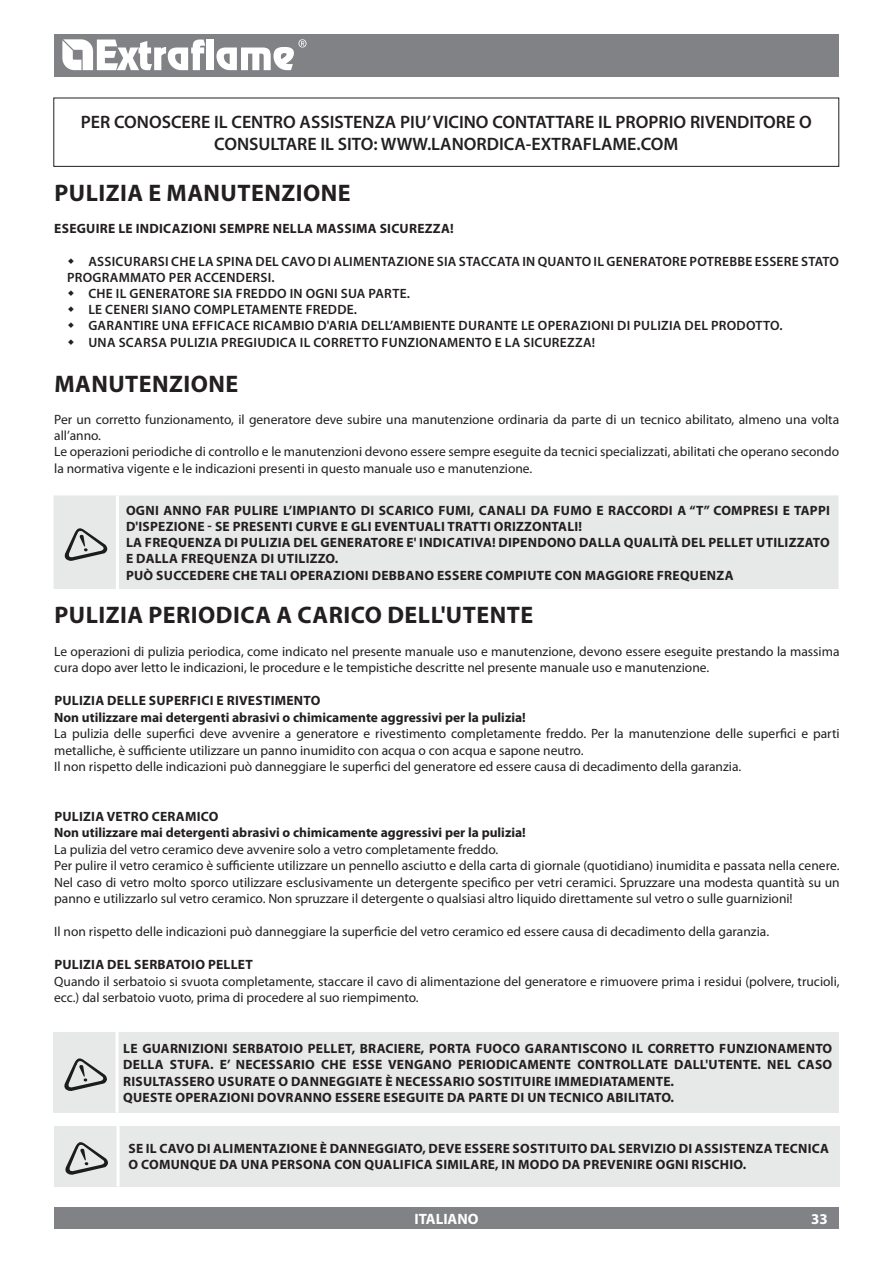
<style>
.page{position:relative;width:893px;height:1263px;background:#fff}
.page>*{position:absolute;margin:0;border:0;box-sizing:border-box;transform-origin:0 0}
.t1{font:700 24px "Myriad Pro";letter-spacing:.02em;color:#231f20}
.t2{font:600 18px "Myriad Pro";color:#231f20}
.t3{font:700 15px "Myriad Pro";color:#fff}
.t4{font:13.5px/16.5px "Myriad Pro";color:#231f20}
.t5{font:700 13.5px/16.2px "Myriad Pro";letter-spacing:.02em;color:#231f20}
.t6{font:600 13.5px "Myriad Pro";letter-spacing:.02em;color:#231f20}
.t7{font:700 13.5px/16.5px "Myriad Pro";color:#231f20}
</style>
<div class="page">
<div style="left:54px;top:34px;width:785px;height:43px;background:#808285"></div>
<div style="left:54px;top:1208px;width:785px;height:21px;background:#808285"></div>
<svg style="left:62px;top:39px;width:143px;height:31px"></svg>
<div style="left:207px;top:40px;width:7px;height:30px;background:#fff"></div>
<svg style="left:216px;top:39px;width:90px;height:31px"></svg>
<div style="left:54px;top:495px;width:785px;height:94px;background:#e7e8e8"></div>
<hr style="left:116px;top:495px;width:3px;height:94px;background:#fff">
<svg style="left:64px;top:527px;width:43px;height:35px;background:#b5b6b6"></svg>
<div style="left:54px;top:98px;width:785px;height:69px;border:1px solid #231f20"></div>
<div style="left:54px;top:1126px;width:786px;height:60px;background:#e7e8e8"></div>
<hr style="left:117px;top:1126px;width:3px;height:60px;background:#fff">
<svg style="left:65px;top:1142px;width:43px;height:33px"></svg>
<div style="left:53px;top:1032px;width:786px;height:81px;background:#e7e8e8"></div>
<hr style="left:116px;top:1032px;width:3px;height:81px;background:#fff">
<svg style="left:64px;top:1058px;width:43px;height:33px"></svg>
<h2 class="t2" style="left:81px;top:111px;width:11px">PER</h2>
<h2 class="t2" style="left:114px;top:111px;width:12px">CONOSCERE</h2>
<h2 class="t2" style="left:214px;top:111px;width:29px">IL CENTRO</h2>
<h2 class="t2" style="left:300px;top:111px;width:22px">ASSISTENZ</h2>
<h2 class="t2" style="left:385px;top:111px;width:59px">A PIU ’ VICINO</h2>
<h2 class="t2" style="left:492px;top:111px;width:12px">CONT</h2>
<h2 class="t2" style="left:535px;top:111px;width:91px">ATTARE IL PROPRIO</h2>
<h2 class="t2" style="left:690px;top:111px;width:11px">RIVENDITORE</h2>
<h2 class="t2" style="left:799px;top:111px;width:13px">O</h2>
<h2 class="t2" style="left:214px;top:132px;width:12px">CONSULT</h2>
<h2 class="t2" style="left:286px;top:132px;width:62px">ARE ILSITO</h2>
<h2 class="t2" style="left:374px;top:132px;width:90px">: WWW.LANORDIC</h2>
<h2 class="t2" style="left:514px;top:132px;width:140px">A-EXTRAFLAME.COM</h2>
<h1 class="t1" style="left:54px;top:177px;width:298px">PULIZIA E MANUTENZIONE</h1>
<p class="t5" style="left:54px;top:220px;width:401px">ESEGUIRE LE INDICAZIONI SEMPRE NELLA MASSIMA SICUREZZA!</p>
<p class="t6" style="left:88px;top:253px;width:752px">ASSICURARSI CHE LA SPINA DEL CAVO DI ALIMENTAZIONE SIA STACCATA IN QUANTO IL GENERATORE POTREBBE ESSERE STATO</p>
<p class="t6" style="left:67px;top:269px;width:209px">PROGRAMMATO PER ACCENDERSI.</p>
<p class="t6" style="left:88px;top:285px;width:323px">CHE IL GENERATORE SIA FREDDO IN OGNI SUA PARTE.</p>
<p class="t6" style="left:88px;top:301px;width:270px">LE CENERI SIANO COMPLETAMENTE FREDDE.</p>
<p class="t6" style="left:88px;top:317px;width:696px">GARANTIRE UNA EFFICACE RICAMBIO D'ARIA DELL’AMBIENTE DURANTE LE OPERAZIONI DI PULIZIA DEL PRODOTTO.</p>
<p class="t6" style="left:88px;top:334px;width:508px">UNA SCARSA PULIZIA PREGIUDICA IL CORRETTO FUNZIONAMENTO E LA SICUREZZA!</p>
<h1 class="t1" style="left:54px;top:368px;width:185px">MANUTENZIONE</h1>
<p class="t4" style="left:54px;top:411px;width:787px">Per un corretto funzionamento, il generatore deve subire una manutenzione ordinaria da parte di un tecnico abilitato, almeno una volta all’anno.<br>Le operazioni periodiche di controllo e le manutenzioni devono essere sempre eseguite da tecnici specializzati, abilitati che operano secondo la normativa vigente e le indicazioni presenti in questo manuale uso e manutenzione.</p>
<p class="t5" style="left:126px;top:502px;width:705px">OGNI ANNO FAR PULIRE L’IMPIANTO DI SCARICO FUMI, CANALI DA FUMO E RACCORDI A “T” COMPRESI E TAPPI<br>D'ISPEZIONE - SE PRESENTI CURVE E GLI EVENTUALI TRATTI ORIZZONTALI!<br>LA FREQUENZA</p>
<p class="t5" style="left:224px;top:534px;width:203px">DI PULIZIA DEL GENERATORE E' INDICATIVA</p>
<p class="t5" style="left:492px;top:534px;width:339px">! DIPENDONO DALLA QUALITÀ DEL PELLET UTILIZZATO</p>
<p class="t5" style="left:126px;top:550px;width:609px">E DALLA FREQUENZA DI UTILIZZO.<br>PUÒ SUCCEDERE CHE TALI OPERAZIONI DEBBANO ESSERE COMPIUTE CON MAGGIORE FREQUENZA</p>
<h1 class="t1" style="left:54px;top:599px;width:480px">PULIZIA PERIODICA A CARICO DELL'UTENTE</h1>
<p class="t4" style="left:54px;top:643px;width:787px">Le operazioni di pulizia periodica, come indicato nel presente manuale uso e manutenzione, devono essere eseguite prestando la massima cura dopo aver letto le indicazioni, le procedure e le tempistiche descritte nel presente manuale uso e manutenzione.</p>
<p class="t5" style="left:54px;top:692px;width:473px">PULIZIA DELLE SUPERFICI E RIVESTIMENTO<br>NON UTILIZZARE MAI DETERGENTI ABRASIVI O CHIMICAMENTE AGGRESSIVI PER LA PULIZIA!</p>
<p class="t4" style="left:54px;top:725px;width:787px">La pulizia delle superfici deve avvenire a generatore e rivestimento completamente freddo. Per la manutenzione delle superfici e parti metalliche, è sufficiente utilizzare un panno inumidito con acqua o con acqua e sapone neutro.<br>Il non rispetto delle indicazioni può danneggiare le superfici del generatore ed essere causa di decadimento della garanzia.</p>
<p class="t7" style="left:54px;top:808px;width:473px">PULIZIA VETRO CERAMICO<br>NON UTILIZZARE MAI DETERGENTI ABRASIVI O CHIMICAMENTE AGGRESSIVI PER LA PULIZIA!</p>
<p class="t4" style="left:54px;top:841px;width:787px">La pulizia del vetro ceramico deve avvenire solo a vetro completamente freddo.<br>Per pulire il vetro ceramico è sufficiente utilizzare un pennello asciutto e della carta di giornale (quotidiano) inumidita e passata nella cenere.<br>Nel caso di vetro molto sporco utilizzare esclusivamente un detergente specifico per vetri ceramici. Spruzzare una modesta quantità su un panno e utilizzarlo sul vetro ceramico. Non spruzzare il detergente o qualsiasi altro liquido direttamente sul vetro o sulle guarnizioni!</p>
<p class="t4" style="left:54px;top:923px;width:716px">Il non rispetto delle indicazioni può danneggiare la superficie del vetro ceramico ed essere causa di decadimento della garanzia.</p>
<p class="t5" style="left:54px;top:956px;width:200px">PULIZIA DEL SERBATOIO PELLET</p>
<p class="t4" style="left:54px;top:973px;width:787px">Quando il serbatoio si svuota completamente, staccare il cavo di alimentazione del generatore e rimuovere prima i residui (polvere, trucioli, ecc.) dal serbatoio vuoto, prima di procedere al suo riempimento.</p>
<p class="t5" style="left:123px;top:1040px;width:711px">LE GUARNIZIONI SERBATOIO PELLET, BRACIERE, PORTA FUOCO GARANTISCONO IL CORRETTO FUNZIONAMENTO DELLA STUFA. E’ NECESSARIO CHE ESSE VENGANO PERIODICAMENTE CONTROLLATE DALL'UTENTE. NEL CASO RISULTASSERO USURATE O DANNEGGIATE È NECESSARIO SOSTITUIRE IMMEDIATAMENTE.<br>QUESTE OPERAZIONI DOVRANNO ESSERE ESEGUITE DA PARTE DI UN TECNICO ABILITATO.</p>
<p class="t5" style="left:128px;top:1140px;width:702px">SE IL CAVO DI ALIMENTAZIONE È DANNEGGIATO, DEVE ESSERE SOSTITUITO DAL SERVIZIO DI ASSISTENZA TECNICA<br>O COMUNQUE DA UNA PERSONA CON QUALIFICA SIMILARE, IN MODO DA PREVENIRE OGNI RISCHIO.</p>
<p class="t3" style="left:414px;top:1209px;width:66px">ITALIANO</p>
<p class="t3" style="left:811px;top:1209px;width:18px">33</p>
</div>
